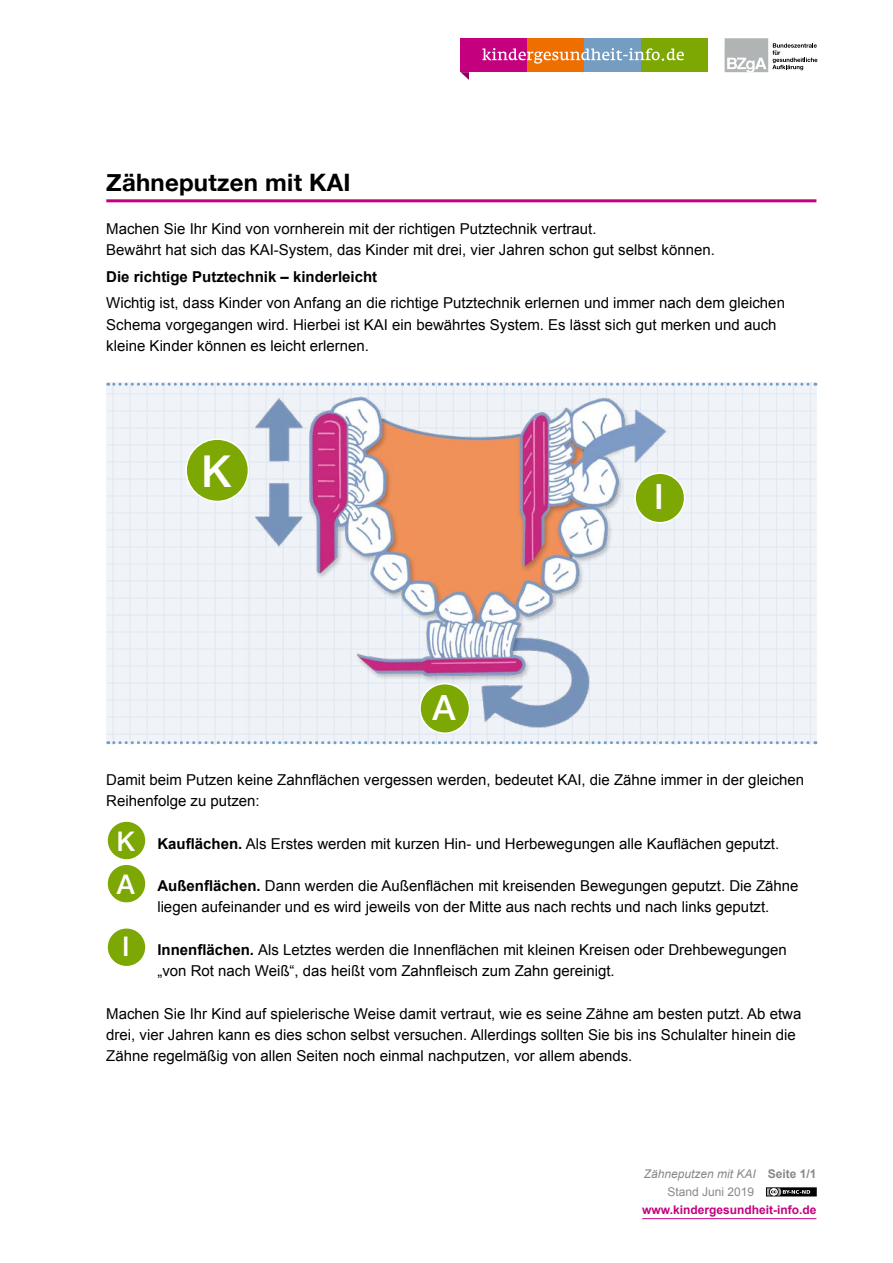
<style>
.page{position:relative;width:893px;height:1263px;background:#fff}
.page>*{position:absolute;margin:0;border:0;box-sizing:border-box;transform-origin:0 0}
.t1{font:500 43.95px "Helvetica Neue";color:#fff}
.t2{font:500 34.65px "Helvetica Neue";color:#fff}
.t3{font:500 27px "Helvetica Neue";color:#fff}
.kiges-live-PDF_2_01-titel{font:700 24px "Helvetica Neue";letter-spacing:.01em;color:#000}
.kiges-live-PDF_2_p_Abstand_oben{font:15px/21.3px "Arial";color:#000}
.kiges-live-PDF_2_p{font:15px/21.3px "Arial";color:#000}
.kiges-live-PDF_2_p-2{font:700 15px "Arial";color:#000}
.t4{font:italic 12px/18px "Arial";color:#878988}
.t5{font:700 12px "Arial";color:#c4007e}
.s1{color:#c4007e}
.s2{font-weight:700}
.s3{font-weight:700;font-style:normal}
.s4{font-style:normal}
</style>
<div class="page">
<div style="left:106px;top:383px;width:710px;height:361px;background:#f0f4f9"></div>
<hr style="left:106px;top:733px;width:710px;height:2px;background:#e1e9f3">
<hr style="left:106px;top:716px;width:710px;height:2px;background:#e1e9f3">
<hr style="left:106px;top:699px;width:710px;height:2px;background:#e1e9f3">
<hr style="left:106px;top:682px;width:710px;height:2px;background:#e1e9f3">
<hr style="left:106px;top:665px;width:710px;height:2px;background:#e1e9f3">
<hr style="left:106px;top:648px;width:710px;height:2px;background:#e1e9f3">
<hr style="left:106px;top:631px;width:710px;height:1px;background:#e1e9f3">
<hr style="left:106px;top:614px;width:710px;height:1px;background:#e1e9f3">
<hr style="left:106px;top:597px;width:710px;height:1px;background:#e1e9f3">
<hr style="left:106px;top:580px;width:710px;height:1px;background:#e1e9f3">
<hr style="left:106px;top:563px;width:710px;height:1px;background:#e1e9f3">
<hr style="left:106px;top:546px;width:710px;height:1px;background:#e1e9f3">
<hr style="left:106px;top:529px;width:710px;height:1px;background:#e1e9f3">
<hr style="left:106px;top:512px;width:710px;height:1px;background:#e1e9f3">
<hr style="left:106px;top:495px;width:710px;height:1px;background:#e1e9f3">
<hr style="left:106px;top:478px;width:710px;height:1px;background:#e1e9f3">
<hr style="left:106px;top:461px;width:710px;height:1px;background:#e1e9f3">
<hr style="left:106px;top:444px;width:710px;height:1px;background:#e1e9f3">
<hr style="left:106px;top:427px;width:710px;height:1px;background:#e1e9f3">
<hr style="left:106px;top:410px;width:710px;height:1px;background:#e1e9f3">
<hr style="left:106px;top:393px;width:710px;height:1px;background:#e1e9f3">
<hr style="left:810px;top:383px;width:1px;height:361px;background:#e1e9f3">
<hr style="left:793px;top:383px;width:1px;height:361px;background:#e1e9f3">
<hr style="left:776px;top:383px;width:1px;height:361px;background:#e1e9f3">
<hr style="left:759px;top:383px;width:1px;height:361px;background:#e1e9f3">
<hr style="left:742px;top:383px;width:1px;height:361px;background:#e1e9f3">
<hr style="left:725px;top:383px;width:1px;height:361px;background:#e1e9f3">
<hr style="left:708px;top:383px;width:1px;height:361px;background:#e1e9f3">
<hr style="left:691px;top:383px;width:1px;height:361px;background:#e1e9f3">
<hr style="left:674px;top:383px;width:1px;height:361px;background:#e1e9f3">
<hr style="left:657px;top:383px;width:1px;height:361px;background:#e1e9f3">
<hr style="left:640px;top:383px;width:1px;height:361px;background:#e1e9f3">
<hr style="left:623px;top:383px;width:1px;height:361px;background:#e1e9f3">
<hr style="left:606px;top:383px;width:1px;height:361px;background:#e1e9f3">
<hr style="left:589px;top:383px;width:1px;height:361px;background:#e1e9f3">
<hr style="left:572px;top:383px;width:1px;height:361px;background:#e1e9f3">
<hr style="left:555px;top:383px;width:1px;height:361px;background:#e1e9f3">
<hr style="left:538px;top:383px;width:1px;height:361px;background:#e1e9f3">
<hr style="left:521px;top:383px;width:1px;height:361px;background:#e1e9f3">
<hr style="left:504px;top:383px;width:1px;height:361px;background:#e1e9f3">
<hr style="left:487px;top:383px;width:1px;height:361px;background:#e1e9f3">
<hr style="left:470px;top:383px;width:1px;height:361px;background:#e1e9f3">
<hr style="left:453px;top:383px;width:1px;height:361px;background:#e1e9f3">
<hr style="left:436px;top:383px;width:1px;height:361px;background:#e1e9f3">
<hr style="left:419px;top:383px;width:1px;height:361px;background:#e1e9f3">
<hr style="left:402px;top:383px;width:1px;height:361px;background:#e1e9f3">
<hr style="left:385px;top:383px;width:1px;height:361px;background:#e1e9f3">
<hr style="left:368px;top:383px;width:1px;height:361px;background:#e1e9f3">
<hr style="left:351px;top:383px;width:1px;height:361px;background:#e1e9f3">
<hr style="left:334px;top:383px;width:1px;height:361px;background:#e1e9f3">
<hr style="left:317px;top:383px;width:1px;height:361px;background:#e1e9f3">
<hr style="left:300px;top:383px;width:1px;height:361px;background:#e1e9f3">
<hr style="left:283px;top:383px;width:1px;height:361px;background:#e1e9f3">
<hr style="left:266px;top:383px;width:1px;height:361px;background:#e1e9f3">
<hr style="left:249px;top:383px;width:1px;height:361px;background:#e1e9f3">
<hr style="left:232px;top:383px;width:1px;height:361px;background:#e1e9f3">
<hr style="left:215px;top:383px;width:1px;height:361px;background:#e1e9f3">
<hr style="left:198px;top:383px;width:1px;height:361px;background:#e1e9f3">
<hr style="left:181px;top:383px;width:1px;height:361px;background:#e1e9f3">
<hr style="left:164px;top:383px;width:1px;height:361px;background:#e1e9f3">
<hr style="left:147px;top:383px;width:1px;height:361px;background:#e1e9f3">
<hr style="left:130px;top:383px;width:1px;height:361px;background:#e1e9f3">
<hr style="left:113px;top:383px;width:1px;height:361px;background:#e1e9f3">
<hr style="left:106px;top:199px;width:710px;height:3px;background:#c4007e">
<img style="left:243px;top:394px;width:434px;height:340px">
<svg style="left:108px;top:383px;width:708px;height:3px"></svg>
<svg style="left:108px;top:741px;width:708px;height:3px"></svg>
<div style="left:107px;top:821px;width:39px;height:39px;background:#7da803;border-radius:50%"></div>
<div style="left:106px;top:820px;width:41px;height:41px;border:2px solid #fff;border-radius:50%"></div>
<div style="left:186px;top:439px;width:62px;height:62px;background:#7da803;border-radius:50%"></div>
<div style="left:185px;top:438px;width:64px;height:64px;border:2px solid #fff;border-radius:50%"></div>
<div style="left:107px;top:864px;width:39px;height:39px;background:#7da803;border-radius:50%"></div>
<div style="left:106px;top:863px;width:41px;height:41px;border:2px solid #fff;border-radius:50%"></div>
<div style="left:420px;top:684px;width:50px;height:49px;background:#7da803;border-radius:50%"></div>
<div style="left:419px;top:683px;width:51px;height:51px;border:2px solid #fff;border-radius:50%"></div>
<div style="left:107px;top:928px;width:39px;height:39px;background:#7da803;border-radius:50%"></div>
<div style="left:106px;top:927px;width:41px;height:40px;border:2px solid #fff;border-radius:50%"></div>
<div style="left:635px;top:473px;width:50px;height:50px;background:#7da803;border-radius:50%"></div>
<div style="left:634px;top:472px;width:51px;height:51px;border:2px solid #fff;border-radius:50%"></div>
<hr style="left:642px;top:1218px;width:174px;height:1px;background:#c4007e">
<svg style="left:766px;top:1188px;width:50px;height:8px"></svg>
<div style="left:767px;top:1188px;width:49px;height:7px;background:#000"></div>
<svg style="left:767px;top:1188px;width:43px;height:7px"></svg>
<svg style="left:460px;top:72px;width:9px;height:8px"></svg>
<div style="left:460px;top:38px;width:67px;height:34px;background:#c4007e"></div>
<div style="left:527px;top:38px;width:57px;height:34px;background:#ef6e00"></div>
<div style="left:584px;top:38px;width:57px;height:34px;background:#749dc1"></div>
<div style="left:641px;top:38px;width:67px;height:34px;background:#7da803"></div>
<svg style="left:482px;top:48px;width:202px;height:16px"></svg>
<div style="left:725px;top:38px;width:43px;height:34px;background:#b1b4b4"></div>
<svg style="left:727px;top:58px;width:39px;height:15px"></svg>
<svg style="left:772px;top:43px;width:45px;height:27px"></svg>
<h1 class="kiges-live-PDF_2_01-titel" style="left:106px;top:164px;width:246px">Zähneputzen mit KAI</h1>
<p class="kiges-live-PDF_2_p" style="left:106px;top:218px;width:610px">Machen Sie Ihr Kind von vornherein mit der richtigen Putztechnik vertraut.<br>Bewährt hat sich das KAI-System, das Kinder mit drei, vier Jahren schon gut selbst können.</p>
<p class="kiges-live-PDF_2_p-2" style="left:106px;top:267px;width:272px">Die richtige Putztechnik – kinderleicht</p>
<p class="kiges-live-PDF_2_p" style="left:106px;top:293px;width:680px">Wichtig ist, dass Kinder von Anfang an die richtige Putztechnik erlernen und immer nach dem gleichen<br>Schema vorgegangen wird. Hierbei ist KAI ein bewährtes System. Es lässt sich gut merken und auch kleine Kinder können es leicht erlernen.</p>
<h1 class="t1" style="left:201px;top:436px;width:32px">K</h1>
<h2 class="t2" style="left:432px;top:679px;width:25px">A</h2>
<h2 class="t2" style="left:654px;top:469px;width:11px">I</h2>
<p class="kiges-live-PDF_2_p" style="left:106px;top:769px;width:699px">Damit beim Putzen keine Zahnflächen vergessen werden, bedeutet KAI, die Zähne immer in der gleichen<br>Reihenfolge zu putzen:</p>
<p class="kiges-live-PDF_2_p_Abstand_oben" style="left:123px;top:833px;width:657px"><span class="s1">•</span> <span class="s2">Kauflächen.</span> Als Erstes werden mit kurzen Hin- und Herbewegungen alle Kauflächen geputzt.</p>
<p class="kiges-live-PDF_2_p_Abstand_oben" style="left:123px;top:875px;width:677px;text-align:center"><span class="s1">•</span> <span class="s2">Außenflächen.</span> Dann werden die Außenflächen mit kreisenden Bewegungen geputzt. Die Zähne liegen aufeinander und es wird jeweils von der Mitte aus nach rechts und nach links geputzt.</p>
<p class="kiges-live-PDF_2_p_Abstand_oben" style="left:157px;top:939px;width:631px;text-indent:-34px"><span class="s1">•</span> <span class="s2">Innenflächen.</span> Als Letztes werden die Innenflächen mit kleinen Kreisen oder Drehbewegungen „von Rot nach Weiß“, das heißt vom Zahnfleisch zum Zahn gereinigt.</p>
<p class="kiges-live-PDF_2_p_Abstand_oben" style="left:106px;top:1003px;width:697px">Machen Sie Ihr Kind auf spielerische Weise damit vertraut, wie es seine Zähne am besten putzt. Ab etwa drei, vier Jahren kann es dies schon selbst versuchen. Allerdings sollten Sie bis ins Schulalter hinein die<br>Zähne regelmäßig von allen Seiten noch einmal nachputzen, vor allem abends.</p>
<h3 class="t3" style="left:117px;top:820px;width:20px">K</h3>
<h3 class="t3" style="left:117px;top:863px;width:20px">A</h3>
<h3 class="t3" style="left:122px;top:925px;width:9px">I</h3>
<p class="t4" style="left:667px;top:1165px;width:150px;text-indent:-24px">Zähneputzen mit KAI <span class="s3">Seite 1/1<br></span><span class="s4">Stand Juni 2019</span></p>
<p class="t5" style="left:642px;top:1202px;width:176px">www.kindergesundheit-info.de</p>
</div>
